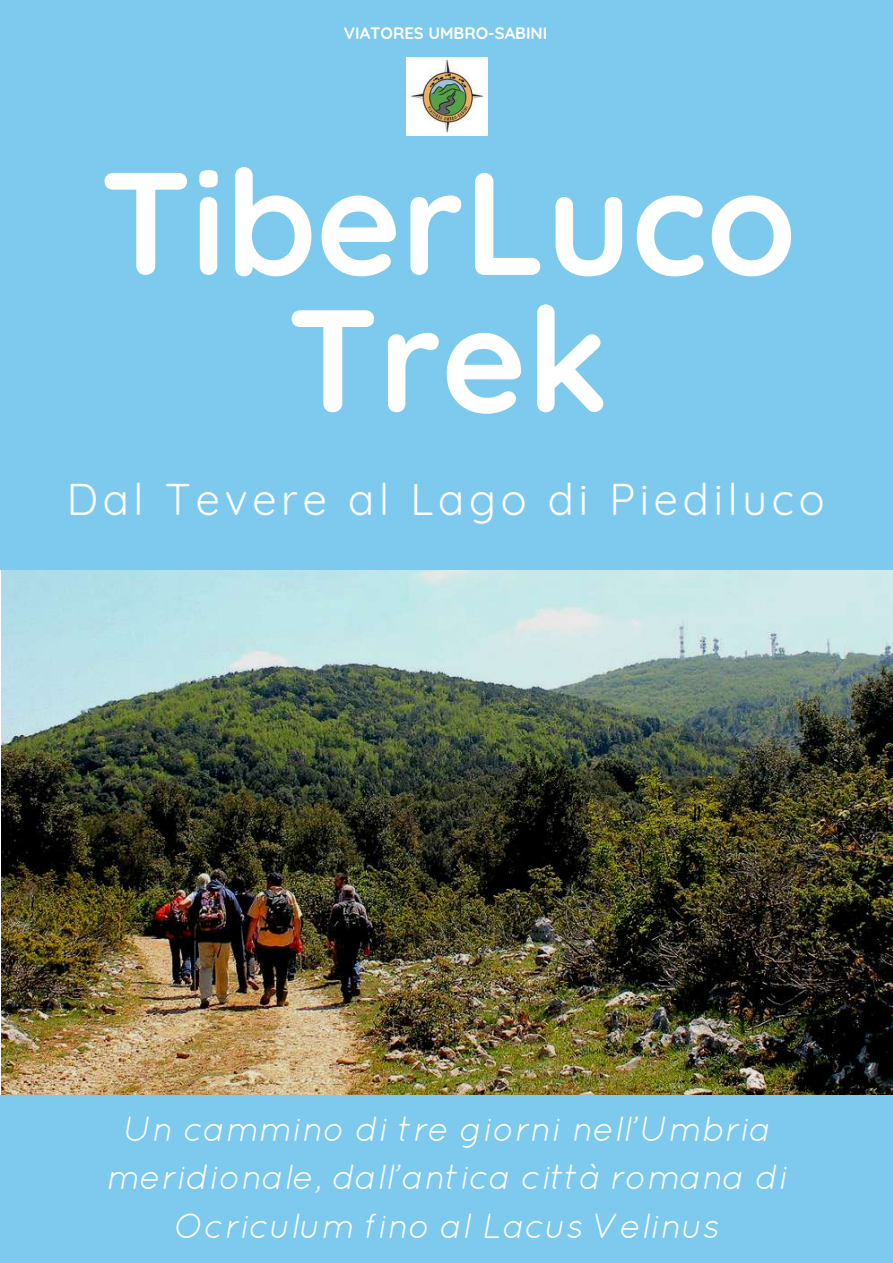
<style>
.page{position:relative;width:893px;height:1263px;background:#fff}
.page>*{position:absolute;margin:0;border:0;box-sizing:border-box;transform-origin:0 0}
.t1{font:700 145.65px/137.4px "Quicksand";color:#fff;text-align:center}
.t2{font:43.35px "Quicksand";letter-spacing:.11em;color:#fff}
.t3{font:italic 34.95px/48.4px "Quicksand";color:#fff;text-align:center}
.t4{font:700 16.5px "Quicksand";color:#fff}
</style>
<div class="page">
<img style="left:1px;top:570px;width:892px;height:526px">
<div style="left:0;top:0;width:893px;height:570px;background:#7ecaee"></div>
<div style="left:0;top:1096px;width:893px;height:167px;background:#7ecaee"></div>
<img style="left:406px;top:57px;width:82px;height:78px">
<p class="t4" style="left:344px;top:23px;width:205px">VIATORES UMBRO-SABINI</p>
<h1 class="t1" style="left:100px;top:152px;width:697px">TiberLuco<br>Trek</h1>
<p class="t2" style="left:67px;top:472px;width:759px">Dal Tevere al Lago di Piediluco</p>
<p class="t3" style="left:106px;top:1104px;width:683px">Un cammino di tre giorni nell'Umbria meridionale, dall'antica città romana di<br>Ocriculum fino al Lacus Velinus</p>
</div>
